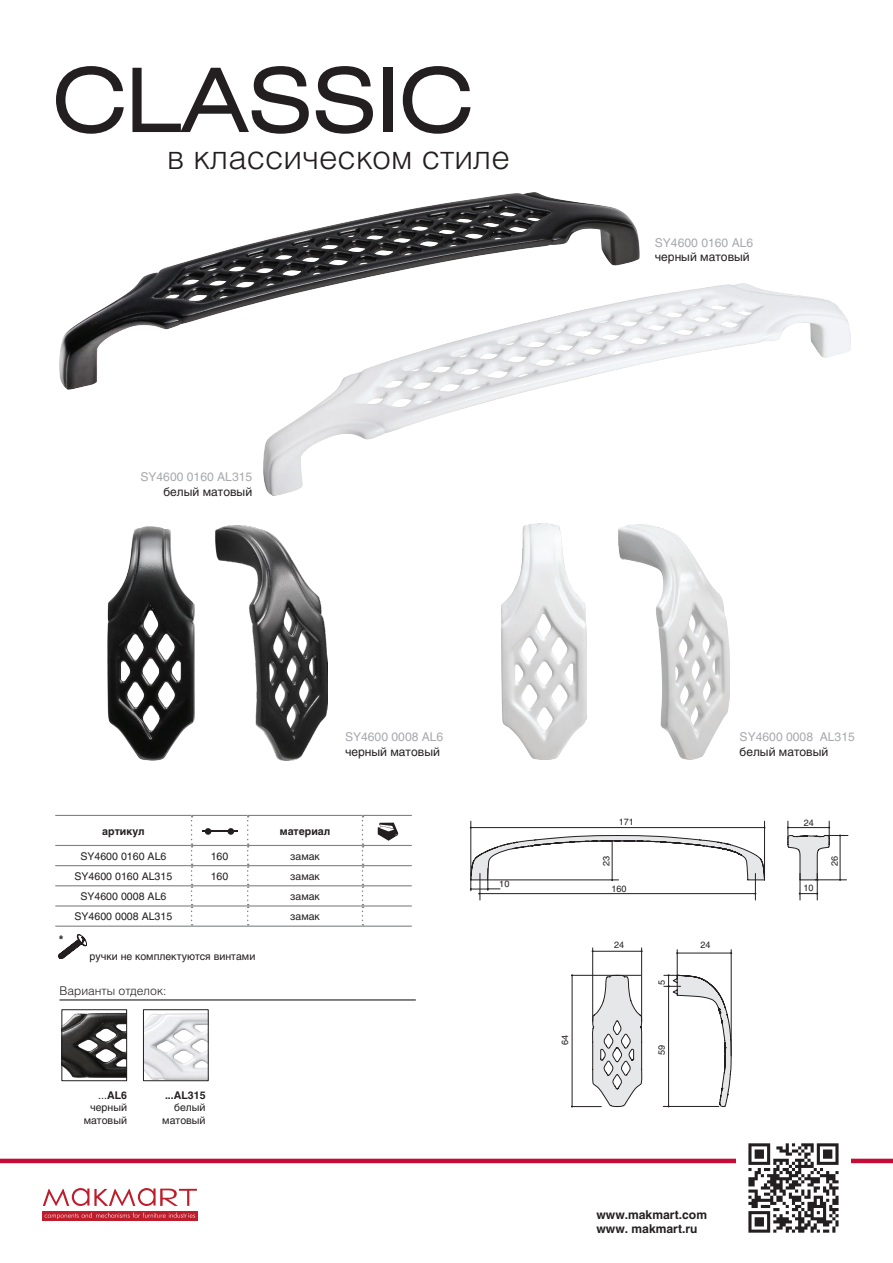
<style>
.page{position:relative;width:893px;height:1263px;background:#fff}
.page>*{position:absolute;margin:0;border:0;box-sizing:border-box;transform-origin:0 0}
.t1{font:88.5px "Helios Ext";letter-spacing:-.02em;color:#231f20}
.articul{font:300 33px "Helios";color:#231f20}
.articul-2{font:12px "Helios";color:#a8a9ad}
.t2{font:12px "Helios";color:#231f20}
.t3{font:700 12px/14.4px "Helios";color:#231f20}
.articul-3{font:300 12px "Helios";color:#231f20}
.t4{font:10.5px/12.6px "Helios";color:#231f20;text-align:right}
.артикул_в_таблице{font:700 10.5px "Helios";color:#231f20}
.t5{font:9px "Helios";color:#231f20}
.s1{font-weight:700}
</style>
<div class="page">
<div style="left:42px;top:1211px;width:156px;height:10px;background:#be1d2c"></div>
<svg style="left:45px;top:1212px;width:150px;height:7px"></svg>
<svg style="left:43px;top:1188px;width:154px;height:18px"></svg>
<hr style="left:0;top:1159px;width:893px;height:4px;background:#c40c37">
<img style="left:737px;top:1143px;width:113px;height:90px">
<img style="left:145px;top:1013px;width:62px;height:66px">
<div style="left:143px;top:1009px;width:66px;height:72px;border:1px solid #231f20"></div>
<hr style="left:55px;top:815px;width:137px;height:1px;background:#808285">
<hr style="left:55px;top:845px;width:137px;height:1px;background:#808285">
<hr style="left:192px;top:815px;width:56px;height:1px;background:#808285">
<hr style="left:248px;top:815px;width:114px;height:1px;background:#808285">
<hr style="left:192px;top:845px;width:56px;height:1px;background:#808285">
<hr style="left:248px;top:845px;width:114px;height:1px;background:#808285">
<hr style="left:362px;top:815px;width:50px;height:1px;background:#808285">
<hr style="left:362px;top:845px;width:50px;height:1px;background:#808285">
<svg style="left:191px;top:816px;width:2px;height:109px"></svg>
<svg style="left:247px;top:816px;width:2px;height:109px"></svg>
<svg style="left:362px;top:816px;width:1px;height:109px"></svg>
<hr style="left:55px;top:865px;width:137px;height:1px;background:#808285">
<hr style="left:55px;top:885px;width:137px;height:1px;background:#808285">
<hr style="left:55px;top:905px;width:137px;height:1px;background:#808285">
<hr style="left:55px;top:925px;width:137px;height:2px;background:#808285">
<hr style="left:192px;top:865px;width:56px;height:1px;background:#808285">
<hr style="left:192px;top:885px;width:56px;height:1px;background:#808285">
<hr style="left:192px;top:905px;width:56px;height:1px;background:#808285">
<hr style="left:192px;top:925px;width:56px;height:2px;background:#808285">
<hr style="left:248px;top:865px;width:114px;height:1px;background:#808285">
<hr style="left:248px;top:885px;width:114px;height:1px;background:#808285">
<hr style="left:248px;top:905px;width:114px;height:1px;background:#808285">
<hr style="left:248px;top:925px;width:114px;height:2px;background:#808285">
<hr style="left:362px;top:865px;width:50px;height:1px;background:#808285">
<hr style="left:362px;top:885px;width:50px;height:1px;background:#808285">
<hr style="left:362px;top:905px;width:50px;height:1px;background:#808285">
<hr style="left:362px;top:925px;width:50px;height:2px;background:#808285">
<div style="left:228px;top:828px;width:6px;height:7px;background:#231f20;border-radius:50%"></div>
<div style="left:205px;top:828px;width:6px;height:7px;background:#231f20;border-radius:50%"></div>
<hr style="left:202px;top:831px;width:35px;height:1px;background:#231f20">
<svg style="left:378px;top:823px;width:20px;height:18px"></svg>
<svg style="left:58px;top:934px;width:29px;height:25px"></svg>
<hr style="left:60px;top:999px;width:356px;height:1px;background:#231f20">
<img style="left:63px;top:1012px;width:62px;height:66px">
<div style="left:61px;top:1009px;width:66px;height:72px;border:1px solid #231f20"></div>
<img style="left:216px;top:526px;width:112px;height:234px">
<img style="left:107px;top:527px;width:87px;height:233px">
<img style="left:619px;top:524px;width:110px;height:235px">
<img style="left:501px;top:523px;width:86px;height:236px">
<img style="left:59px;top:192px;width:580px;height:197px">
<img style="left:264px;top:283px;width:586px;height:213px">
<hr style="left:641px;top:948px;width:1px;height:73px;background:#231f20">
<hr style="left:592px;top:948px;width:1px;height:73px;background:#231f20">
<hr style="left:572px;top:975px;width:1px;height:131px;background:#231f20">
<hr style="left:571px;top:1106px;width:30px;height:1px;background:#231f20">
<hr style="left:571px;top:975px;width:70px;height:1px;background:#231f20">
<svg style="left:592px;top:950px;width:140px;height:158px"></svg>
<svg style="left:470px;top:821px;width:378px;height:80px"></svg>
<p class="t1" style="left:52px;top:47px;width:423px">CLASSIC</p>
<p class="articul" style="left:167px;top:137px;width:344px">в классическом стиле</p>
<p class="articul-2" style="left:140px;top:470px;width:113px">SY4600 0160 AL315</p>
<p class="t2" style="left:163px;top:484px;width:90px">белый матовый</p>
<p class="articul-2" style="left:655px;top:235px;width:100px">SY4600 0160 AL6</p>
<p class="t2" style="left:655px;top:250px;width:96px">черный матовый</p>
<p class="articul-2" style="left:345px;top:730px;width:100px">SY4600 0008 AL6</p>
<p class="t2" style="left:345px;top:744px;width:96px">черный матовый</p>
<p class="t3" style="left:59px;top:932px;width:6px">*</p>
<p class="артикул_в_таблице" style="left:102px;top:825px;width:44px">артикул</p>
<p class="артикул_в_таблице" style="left:280px;top:825px;width:52px">материал</p>
<p class="t4" style="left:80px;top:849px;width:88px">SY4600 0160 AL6</p>
<p class="t4" style="left:211px;top:849px;width:19px">160</p>
<p class="t4" style="left:290px;top:849px;width:31px">замак</p>
<p class="t4" style="left:74px;top:870px;width:99px">SY4600 0160 AL315</p>
<p class="t4" style="left:211px;top:870px;width:19px">160</p>
<p class="t4" style="left:290px;top:870px;width:31px">замак</p>
<p class="t4" style="left:80px;top:890px;width:88px">SY4600 0008 AL6</p>
<p class="t4" style="left:290px;top:890px;width:31px">замак</p>
<p class="t4" style="left:74px;top:910px;width:99px">SY4600 0008 AL315</p>
<p class="t4" style="left:290px;top:910px;width:31px">замак</p>
<p class="t4" style="left:90px;top:950px;width:167px">ручки не комплектуются винтами</p>
<p class="articul-3" style="left:60px;top:983px;width:108px">Варианты отделок:</p>
<p class="t4" style="left:98px;top:1088px;width:30px">...<span class="s1">AL6</span></p>
<p class="t4" style="left:84px;top:1101px;width:45px">черный матовый</p>
<p class="t4" style="left:162px;top:1088px;width:45px"><span class="s1">...AL315 </span>белый матовый</p>
<p class="t5" style="left:499px;top:879px;width:12px">10</p>
<p class="t5" style="left:560px;top:1045px;width:12px;rotate:-90deg">64</p>
<p class="t5" style="left:619px;top:816px;width:17px">171</p>
<p class="t5" style="left:601px;top:865px;width:12px;rotate:-90deg">23</p>
<p class="t5" style="left:611px;top:884px;width:17px">160</p>
<p class="t5" style="left:614px;top:939px;width:12px">24</p>
<p class="t5" style="left:700px;top:940px;width:12px">24</p>
<p class="t5" style="left:656px;top:984px;width:7px;rotate:-90deg">5</p>
<p class="t5" style="left:656px;top:1055px;width:12px;rotate:-90deg">59</p>
<p class="articul-2" style="left:740px;top:730px;width:117px">SY4600 0008 AL315</p>
<p class="t2" style="left:740px;top:744px;width:90px">белый матовый</p>
<p class="t5" style="left:804px;top:818px;width:12px">24</p>
<p class="t5" style="left:803px;top:882px;width:12px">10</p>
<p class="t5" style="left:829px;top:865px;width:12px;rotate:-90deg">26</p>
<p class="t3" style="left:596px;top:1207px;width:112px">www.makmart.com www. makmart.ru</p>
</div>
